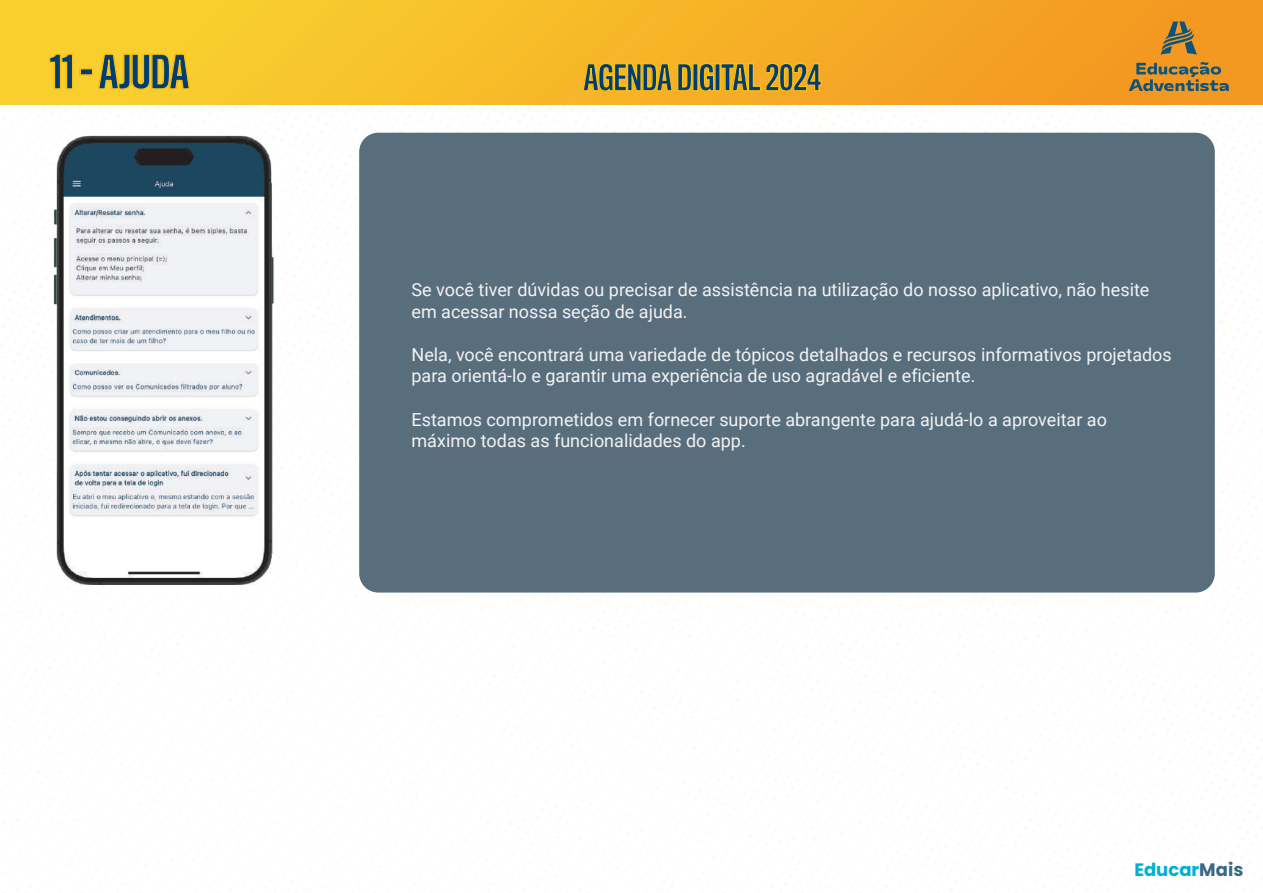
<style>
.page{position:relative;width:1263px;height:893px;background:#fff}
.page>*{position:absolute;margin:0;border:0;box-sizing:border-box;transform-origin:0 0}
.t1{font:500 43.5px "Titling Gothic FB Comp";letter-spacing:-.01em;color:#003d71}
.t2{font:500 33.9px "Titling Gothic FB Comp";letter-spacing:-.01em;color:#003d71}
.t3{font:18px/21.6px "Roboto";color:#f2f3f4}
.t4{font:700 18px "Poppins";color:#00b0d1}
.s1{color:#386985}
</style>
<div class="page">
<div style="left:0;top:0;width:1263px;height:104px;background:linear-gradient(to right,#f9d630,#f39420)"></div>
<img style="left:1px;top:104px;width:1262px;height:789px">
<svg style="left:582px;top:34px;width:240px;height:68px;background:#f6b223"></svg>
<svg style="left:1129px;top:22px;width:100px;height:69px;background:#c18934"></svg>
<svg style="left:48px;top:53px;width:26px;height:37px"></svg>
<div style="left:80px;top:68px;width:13px;height:8px;border:1px solid #fcc011"></div>
<svg style="left:97px;top:39px;width:94px;height:51px;background:#f8cb29"></svg>
<img style="left:47px;top:133px;width:233px;height:454px">
<div style="left:359px;top:133px;width:856px;height:460px;background:#596e7d;border-radius:19px"></div>
<h1 class="t1" style="left:49px;top:45px;width:142px">11 - AJUDA</h1>
<h2 class="t2" style="left:583px;top:57px;width:240px">AGENDA DIGITAL 2024</h2>
<p class="t3" style="left:411px;top:278px;width:739px">Se você tiver dúvidas ou precisar de assistência na utilização do nosso aplicativo, não hesite em acessar nossa seção de ajuda.</p>
<p class="t3" style="left:411px;top:343px;width:762px">Nela, você encontrará uma variedade de tópicos detalhados e recursos informativos projetados para orientá-lo e garantir uma experiência de uso agradável e eficiente.</p>
<p class="t3" style="left:411px;top:408px;width:697px">Estamos comprometidos em fornecer suporte abrangente para ajudá-lo a aproveitar ao máximo todas as funcionalidades do app.</p>
<p class="t4" style="left:1134px;top:859px;width:111px">Educar<span class="s1">Mais</span></p>
</div>
